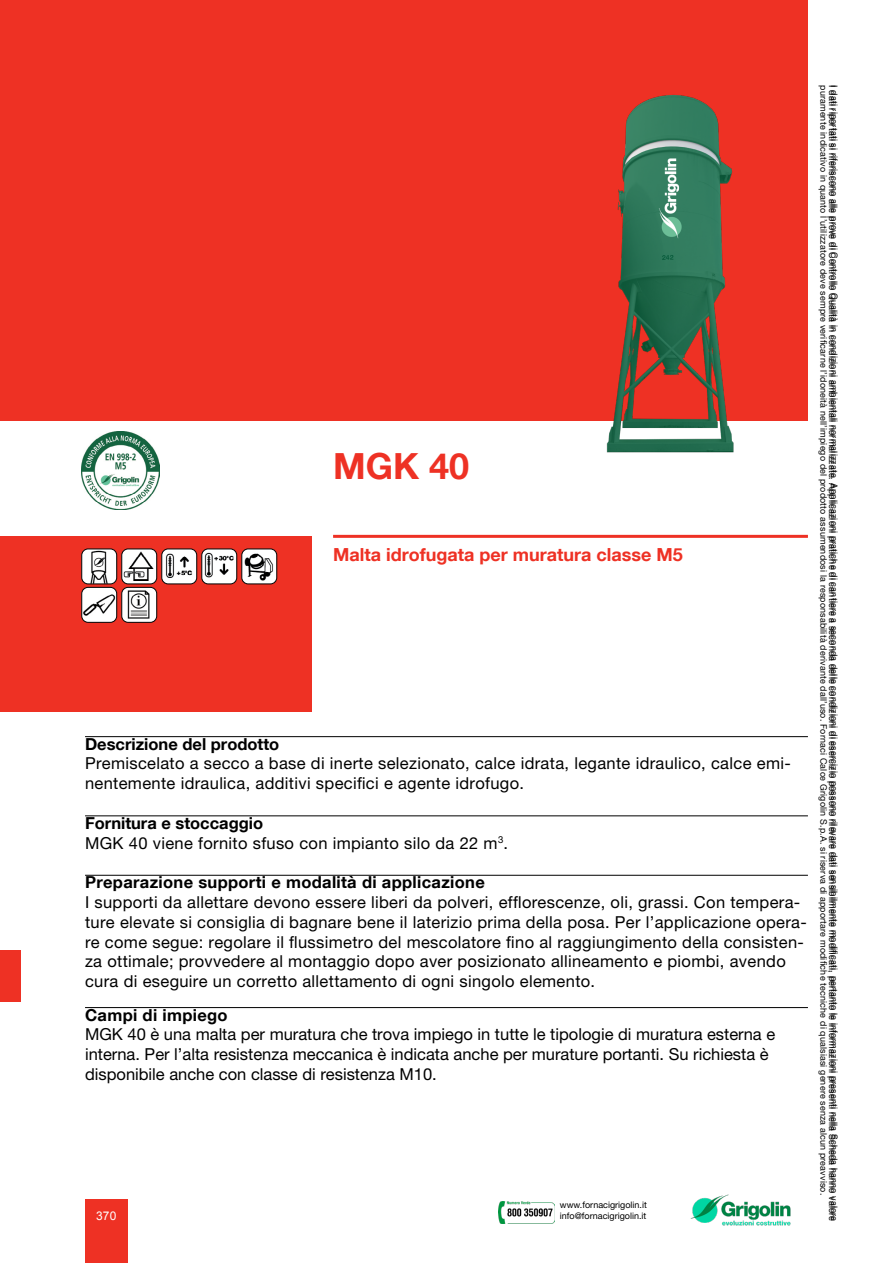
<style>
.page{position:relative;width:893px;height:1263px;background:#fff}
.page>*{position:absolute;margin:0;border:0;box-sizing:border-box;transform-origin:0 0}
.t1{font:700 36px "Helvetica Neue LT Com";color:#ee3124}
.t2{font:700 18px "Helvetica Neue LT Com";color:#ee3124}
.t3{font:16.5px/19.8px "Helvetica Neue LT Com";letter-spacing:.02em;color:#000}
.t4{font:16.5px/19.8px "Helvetica Neue LT Com";color:#000}
.t5{font:700 16.5px "Helvetica Neue LT Com";letter-spacing:.02em;color:#000}
.t6{font:700 16.5px "Helvetica Neue LT Com";color:#000}
.t7{font:12px "Arial";color:#fff}
.t8{font:9px "Helvetica Neue LT Com";letter-spacing:.02em;color:#000}
.t9{font:9px/10.8px "Helvetica Neue LT Com";color:#000}
.s1{font-weight:700}
</style>
<div class="page">
<div style="left:85px;top:1199px;width:43px;height:64px;background:#ee3124"></div>
<div style="left:0;top:950px;width:21px;height:51px;background:#ee3124"></div>
<img style="left:498px;top:1201px;width:56px;height:23px">
<img style="left:690px;top:1194px;width:101px;height:32px">
<img style="left:81px;top:431px;width:78px;height:78px">
<div style="left:0;top:536px;width:312px;height:176px;background:#ee3124"></div>
<div style="left:0;top:0;width:808px;height:420px;background:#ee3124"></div>
<hr style="left:333px;top:535px;width:475px;height:3px;background:#ee3124">
<hr style="left:85px;top:736px;width:723px;height:1px;background:#000">
<hr style="left:85px;top:815px;width:723px;height:1px;background:#000">
<hr style="left:85px;top:875px;width:723px;height:1px;background:#000">
<hr style="left:85px;top:1007px;width:723px;height:1px;background:#000">
<img style="left:560px;top:94px;width:225px;height:359px">
<img style="left:83px;top:549px;width:33px;height:35px">
<div style="left:81px;top:549px;width:36px;height:35px;border:1px solid #000;border-radius:6px"></div>
<img style="left:123px;top:549px;width:33px;height:34px">
<div style="left:121px;top:549px;width:36px;height:35px;border:1px solid #000;border-radius:6px"></div>
<img style="left:163px;top:549px;width:33px;height:34px">
<div style="left:161px;top:549px;width:36px;height:35px;border:1px solid #000;border-radius:6px"></div>
<img style="left:203px;top:549px;width:33px;height:34px">
<div style="left:201px;top:549px;width:36px;height:35px;border:1px solid #000;border-radius:6px"></div>
<img style="left:243px;top:549px;width:33px;height:34px">
<div style="left:241px;top:549px;width:36px;height:35px;border:1px solid #000;border-radius:6px"></div>
<img style="left:83px;top:587px;width:32px;height:34px">
<div style="left:81px;top:587px;width:36px;height:36px;border:1px solid #000;border-radius:6px"></div>
<img style="left:123px;top:587px;width:32px;height:34px">
<div style="left:121px;top:587px;width:36px;height:36px;border:1px solid #000;border-radius:6px"></div>
<h1 class="t1" style="left:333px;top:443px;width:138px">MGK 40</h1>
<h2 class="t2" style="left:333px;top:544px;width:351px">Malta idrofugata per muratura classe M5</h2>
<h3 class="t6" style="left:85px;top:733px;width:196px">Descrizione del prodotto</h3>
<h3 class="t3" style="left:85px;top:753px;width:707px">Premiscelato a secco a base di inerte selezionato, calce idrata, legante idraulico, calce emi&shy;nentemente idraulica, additivi specifici e agente idrofugo.</h3>
<h3 class="t3" style="left:85px;top:813px;width:425px"><span class="s1">Fornitura e stoccaggio<br></span>MGK 40 viene fornito sfuso con impianto silo da 22 m<sup>3</sup>.</h3>
<h3 class="t5" style="left:85px;top:872px;width:401px">Preparazione supporti e modalità di applicazione</h3>
<p class="t3" style="left:85px;top:892px;width:723px">I supporti da allettare devono essere liberi da polveri, efflorescenze, oli, grassi. Con tempera&shy;ture elevate si consiglia di bagnare bene il laterizio prima della posa. Per l’applicazione opera&shy;re come segue: regolare il flussimetro del mescolatore fino al raggiungimento della consisten&shy;za ottimale; provvedere al montaggio dopo aver posizionato allineamento e piombi, avendo cura di eseguire un corretto allettamento di ogni singolo elemento.</p>
<h3 class="t5" style="left:85px;top:1004px;width:144px">Campi di impiego</h3>
<h3 class="t4" style="left:85px;top:1024px;width:692px">MGK 40 è una malta per muratura che trova impiego in tutte le tipologie di muratura esterna e interna. Per l’alta resistenza meccanica è indicata anche per murature portanti. Su richiesta è disponibile anche con classe di resistenza M10.</h3>
<h3 class="t7" style="left:96px;top:1208px;width:22px">370</h3>
<p class="t9" style="left:560px;top:1199px;width:88px">www.fornacigrigolin.it info@fornacigrigolin.it</p>
<p class="t8" style="left:829px;top:85px;width:1112px;rotate:90deg">puramente indicativo in quanto l’utilizzatore deve sempre verificarne l’idoneità nell’impiego del prodotto assumendosi la responsabilità derivante dall’uso. Fornaci Calce Grigolin S.p.A. si riserva di apportare modifiche tecniche di qualsiasi genere senza alcun preavviso.</p>
<p class="t8" style="left:838px;top:85px;width:1138px;rotate:90deg">I dati riportati si riferiscono alle prove di Controllo Qualità in condizioni ambientali normalizzate. Applicazioni pratiche di cantiere a seconda delle condizioni di esercizio possono rilevare dati sensibilmente modificati, pertanto le informazioni presenti nella Scheda hanno valore</p>
<p class="t8" style="left:840px;top:85px;width:1138px;rotate:90deg">I dati riportati si riferiscono alle prove di Controllo Qualità in condizioni ambientali normalizzate. Applicazioni pratiche di cantiere a seconda delle condizioni di esercizio possono rilevare dati sensibilmente modificati, pertanto le informazioni presenti nella Scheda hanno valore</p>
</div>
